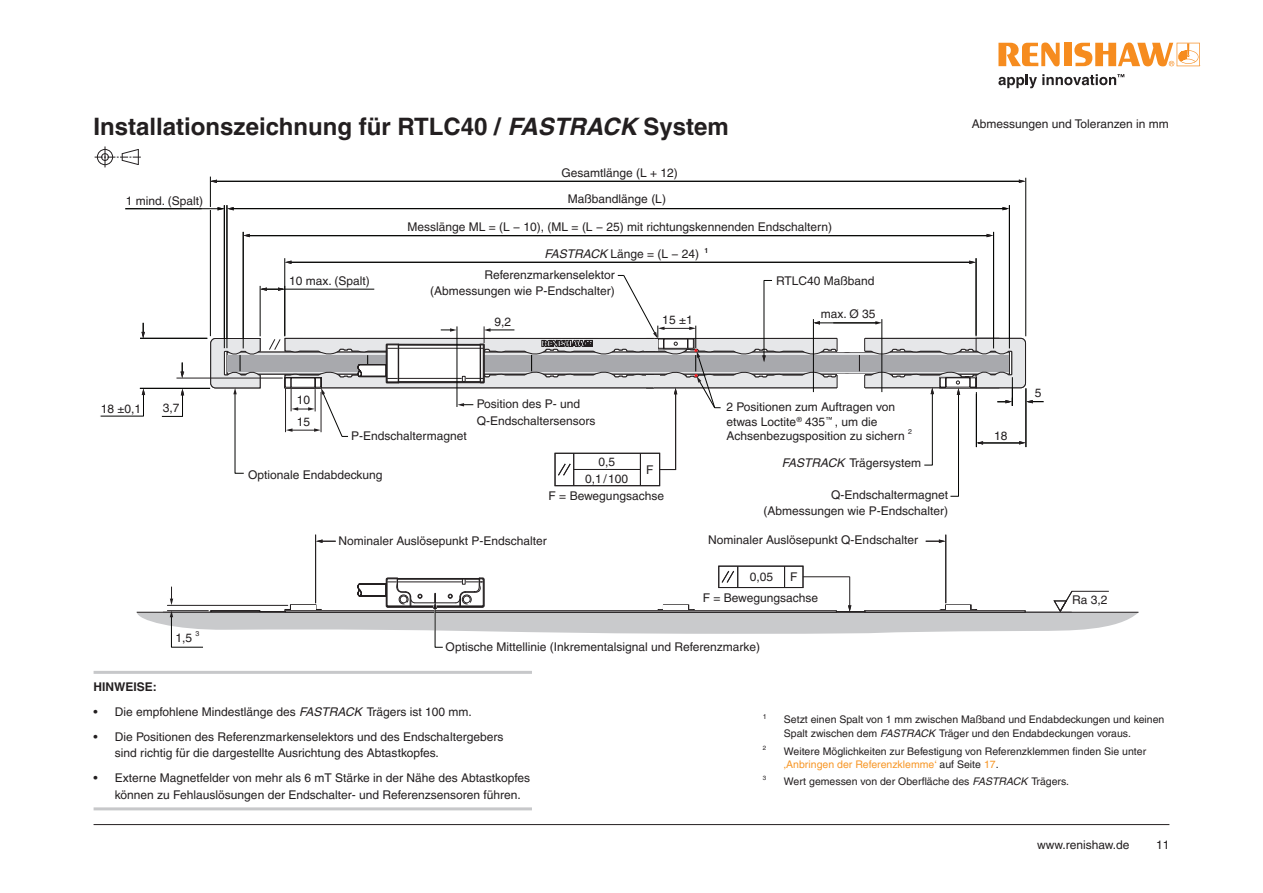
<style>
.page{position:relative;width:1263px;height:893px;background:#fff}
.page>*{position:absolute;margin:0;border:0;box-sizing:border-box;transform-origin:0 0}
.Heading_1__16pt_bold{font:700 24px "Helvetica LT Pro";color:#231f20}
.Figure_annotation_left-aligned{font:12px/14.4px "Helvetica LT Pro";color:#231f20}
.Figure_annotation_centred{font:12px "Helvetica LT Pro";color:#231f20}
.Figure_annotation{font:12px/16.5px "Helvetica LT Pro";color:#231f20}
.Figure_annotation_right{font:12px/16.5px "Helvetica LT Pro";color:#231f20;text-align:right}
._8pt_Body_Text_Right{font:12px/16.5px "Helvetica LT Pro";color:#231f20;text-align:right}
._8pt_Body_Text{font:12px "Helvetica LT Pro";color:#231f20}
._8pt_Body_Text_Centered{font:12px "Helvetica LT Pro";color:#231f20}
._8pt_Note_First_para{font:700 12px "Helvetica LT Pro";color:#231f20}
.Footnote{font:10.5px/13.5px "Helvetica LT Pro";color:#231f20}
.Figure_annotation-2{font:7.05px "Helvetica LT Pro";color:#231f20}
._8pt_Body_Text_Centered-2{font:700 7.05px "Helvetica LT Pro";color:#231f20}
.Footnote-2{font:7.05px "Helvetica LT Pro";color:#231f20}
.Figure_annotation_left-aligned-2{font:7.05px "Helvetica LT Pro";color:#231f20}
.Footnote-3{font:6.15px "Helvetica LT Pro";color:#231f20}
.s1{font-style:italic}
.s2{color:#f79727}
</style>
<div class="page">
<hr style="left:94px;top:824px;width:1075px;height:1px;background:#231f20">
<svg style="left:95px;top:146px;width:46px;height:21px"></svg>
<hr style="left:945px;top:535px;width:1px;height:68px;background:#231f20">
<hr style="left:315px;top:535px;width:1px;height:68px;background:#231f20">
<svg style="left:316px;top:539px;width:20px;height:4px"></svg>
<svg style="left:926px;top:539px;width:19px;height:4px"></svg>
<hr style="left:210px;top:177px;width:1px;height:159px;background:#040503">
<hr style="left:1025px;top:178px;width:1px;height:158px;background:#040503">
<hr style="left:227px;top:205px;width:1px;height:143px;background:#040503">
<hr style="left:224px;top:205px;width:1px;height:143px;background:#040503">
<hr style="left:284px;top:258px;width:1px;height:78px;background:#040503">
<hr style="left:243px;top:232px;width:1px;height:116px;background:#040503">
<hr style="left:993px;top:232px;width:1px;height:116px;background:#040503">
<hr style="left:211px;top:181px;width:810px;height:1px;background:#040503">
<hr style="left:1009px;top:205px;width:1px;height:143px;background:#040503">
<hr style="left:249px;top:235px;width:739px;height:1px;background:#040503">
<hr style="left:290px;top:262px;width:681px;height:1px;background:#040503">
<hr style="left:140px;top:388px;width:70px;height:1px;background:#040503">
<hr style="left:140px;top:338px;width:67px;height:1px;background:#040503">
<hr style="left:176px;top:378px;width:107px;height:1px;background:#231f20">
<svg style="left:181px;top:362px;width:3px;height:16px"></svg>
<svg style="left:141px;top:323px;width:4px;height:15px"></svg>
<svg style="left:101px;top:388px;width:44px;height:28px"></svg>
<svg style="left:162px;top:389px;width:22px;height:28px"></svg>
<svg style="left:285px;top:261px;width:6px;height:3px"></svg>
<svg style="left:218px;top:207px;width:16px;height:3px"></svg>
<svg style="left:210px;top:180px;width:7px;height:3px"></svg>
<svg style="left:987px;top:234px;width:6px;height:3px"></svg>
<svg style="left:1019px;top:180px;width:6px;height:3px"></svg>
<svg style="left:969px;top:261px;width:7px;height:3px"></svg>
<hr style="left:976px;top:258px;width:1px;height:78px;background:#040503">
<svg style="left:1002px;top:207px;width:7px;height:3px"></svg>
<hr style="left:232px;top:208px;width:775px;height:1px;background:#040503">
<svg style="left:243px;top:234px;width:7px;height:3px"></svg>
<hr style="left:94px;top:208px;width:130px;height:1px;background:#040503">
<svg style="left:137px;top:566px;width:1002px;height:82px"></svg>
<svg style="left:210px;top:275px;width:834px;height:222px"></svg>
<div style="left:203px;top:644px;width:28px;height:7px;background:#fff"></div>
<div style="left:60px;top:202px;width:65px;height:11px;background:#fff"></div>
<div style="left:514px;top:323px;width:18px;height:12px;background:#fff"></div>
<hr style="left:94px;top:671px;width:438px;height:3px;background:#c7c8ca">
<hr style="left:94px;top:807px;width:438px;height:3px;background:#c7c8ca">
<div style="left:1109px;top:588px;width:35px;height:9px;background:#fff"></div>
<div style="left:374px;top:284px;width:74px;height:13px;background:#fff"></div>
<svg style="left:998px;top:43px;width:62px;height:23px"></svg>
<div style="left:1064px;top:43px;width:8px;height:23px;background:#f68c1f"></div>
<svg style="left:1074px;top:43px;width:126px;height:23px"></svg>
<svg style="left:998px;top:74px;width:126px;height:14px"></svg>
<p class="Heading_1__16pt_bold" style="left:94px;top:112px;width:637px">Installationszeichnung für RTLC40 / <span class="s1">FASTRACK</span> System</p>
<p class="Figure_annotation_right" style="left:126px;top:192px;width:79px">1 mind. (Spalt)</p>
<p class="Figure_annotation" style="left:289px;top:272px;width:82px">10 max. (Spalt)</p>
<p class="Figure_annotation_centred" style="left:561px;top:166px;width:118px">Gesamtlänge (L + 12)</p>
<p class="Figure_annotation_centred" style="left:568px;top:192px;width:100px">Maßbandlänge (L)</p>
<p class="Figure_annotation_centred" style="left:408px;top:219px;width:426px">Messlänge ML = (L − 10), (ML = (L − 25) mit richtungskennenden Endschaltern)</p>
<p class="_8pt_Body_Text_Centered" style="left:544px;top:247px;width:156px"><span class="s1">FASTRACK</span> Länge = (L − 24)</p>
<p class="_8pt_Body_Text_Centered-2" style="left:704px;top:246px;width:5px">1</p>
<p class="_8pt_Body_Text_Right" style="left:430px;top:266px;width:186px">Referenzmarkenselektor (Abmessungen wie P-Endschalter)</p>
<p class="Figure_annotation" style="left:494px;top:314px;width:18px">9,2</p>
<p class="Figure_annotation_centred" style="left:662px;top:313px;width:32px">15 ±1</p>
<p class="Figure_annotation" style="left:776px;top:273px;width:100px">RTLC40 Maßband</p>
<p class="Figure_annotation_centred" style="left:821px;top:307px;width:56px">max. Ø 35</p>
<p class="_8pt_Body_Text_Right" style="left:972px;top:115px;width:199px">Abmessungen und Toleranzen in mm</p>
<p class="Figure_annotation_right" style="left:101px;top:400px;width:42px">18 ±0,1</p>
<p class="Figure_annotation_centred" style="left:163px;top:400px;width:18px">3,7</p>
<p class="Figure_annotation" style="left:175px;top:629px;width:18px">1,5</p>
<p class="Figure_annotation-2" style="left:195px;top:629px;width:5px">3</p>
<p class="Figure_annotation_centred" style="left:297px;top:393px;width:15px">10</p>
<p class="Figure_annotation_centred" style="left:297px;top:415px;width:15px">15</p>
<p class="Figure_annotation_left-aligned" style="left:351px;top:428px;width:117px">P-Endschaltermagnet</p>
<p class="_8pt_Body_Text" style="left:248px;top:467px;width:136px">Optionale Endabdeckung</p>
<p class="Figure_annotation" style="left:477px;top:396px;width:120px">Position des P- und<br>Q-Endschaltersensors</p>
<p class="Figure_annotation_centred" style="left:598px;top:455px;width:18px">0,5</p>
<p class="Figure_annotation_centred" style="left:585px;top:471px;width:45px">0,1/100</p>
<p class="Figure_annotation_centred" style="left:646px;top:463px;width:9px">F</p>
<p class="Figure_annotation_centred" style="left:549px;top:489px;width:117px">F = Bewegungsachse</p>
<p class="Figure_annotation" style="left:338px;top:533px;width:210px">Nominaler Auslösepunkt P-Endschalter</p>
<p class="Figure_annotation_left-aligned" style="left:726px;top:400px;width:180px">2 Positionen zum Auftragen von etwas Loctite<sup>®</sup> 435<sup>™</sup> , um die<br>Achsenbezugsposition zu sichern</p>
<p class="Figure_annotation_left-aligned-2" style="left:908px;top:428px;width:5px">2</p>
<p class="Figure_annotation_right" style="left:782px;top:455px;width:141px"><span class="s1">FASTRACK</span> Trägersystem</p>
<p class="Figure_annotation_right" style="left:763px;top:486px;width:186px">Q-Endschaltermagnet (Abmessungen wie P-Endschalter)</p>
<p class="Figure_annotation_right" style="left:708px;top:531px;width:211px">Nominaler Auslösepunkt Q-Endschalter</p>
<p class="Figure_annotation_centred" style="left:750px;top:569px;width:25px">0,05</p>
<p class="Figure_annotation_centred" style="left:790px;top:570px;width:9px">F</p>
<p class="Figure_annotation_centred" style="left:703px;top:591px;width:117px">F = Bewegungsachse</p>
<p class="Figure_annotation" style="left:446px;top:639px;width:316px">Optische Mittellinie (Inkrementalsignal und Referenzmarke)</p>
<p class="Figure_annotation_centred" style="left:994px;top:428px;width:15px">18</p>
<p class="Figure_annotation" style="left:1035px;top:385px;width:8px">5</p>
<p class="Figure_annotation" style="left:1072px;top:592px;width:37px">Ra 3,2</p>
<p class="_8pt_Note_First_para" style="left:94px;top:679px;width:65px">HINWEISE:</p>
<p class="Figure_annotation_left-aligned" style="left:94px;top:704px;width:380px">• Die empfohlene Mindestlänge des <span class="s1">FASTRACK</span> Trägers ist 100 mm.</p>
<p class="Figure_annotation_left-aligned" style="left:115px;top:728px;width:390px;line-height:16.5px;text-indent:-21px">• Die Positionen des Referenzmarkenselektors und des Endschaltergebers sind richtig für die dargestellte Ausrichtung des Abtastkopfes.</p>
<p class="Figure_annotation_left-aligned" style="left:115px;top:770px;width:417px;line-height:16.5px;text-indent:-21px">• Externe Magnetfelder von mehr als 6 mT Stärke in der Nähe des Abtastkopfes können zu Fehlauslösungen der Endschalter- und Referenzsensoren führen.</p>
<p class="Footnote-2" style="left:763px;top:713px;width:5px">1</p>
<p class="Footnote" style="left:784px;top:713px;width:382px">Setzt einen Spalt von 1 mm zwischen Maßband und Endabdeckungen und keinen<br>Spalt zwischen dem <span class="s1">FASTRACK</span> Träger und den Endabdeckungen voraus.</p>
<p class="Footnote-3" style="left:763px;top:745px;width:5px">2</p>
<p class="Footnote" style="left:784px;top:745px;width:364px;line-height:12.6px">Weitere Möglichkeiten zur Befestigung von Referenzklemmen finden Sie unter <span class="s2">‚Anbringen der Referenzklemme‘</span> auf Seite <span class="s2">17</span>.</p>
<p class="Footnote-3" style="left:763px;top:774px;width:5px">3</p>
<p class="Footnote" style="left:784px;top:774px;width:287px">Wert gemessen von der Oberfläche des <span class="s1">FASTRACK</span> Trägers.</p>
<p class="Figure_annotation_left-aligned" style="left:1037px;top:838px;width:94px">www.renishaw.de</p>
<p class="Figure_annotation_left-aligned" style="left:1156px;top:838px;width:15px">11</p>
</div>
